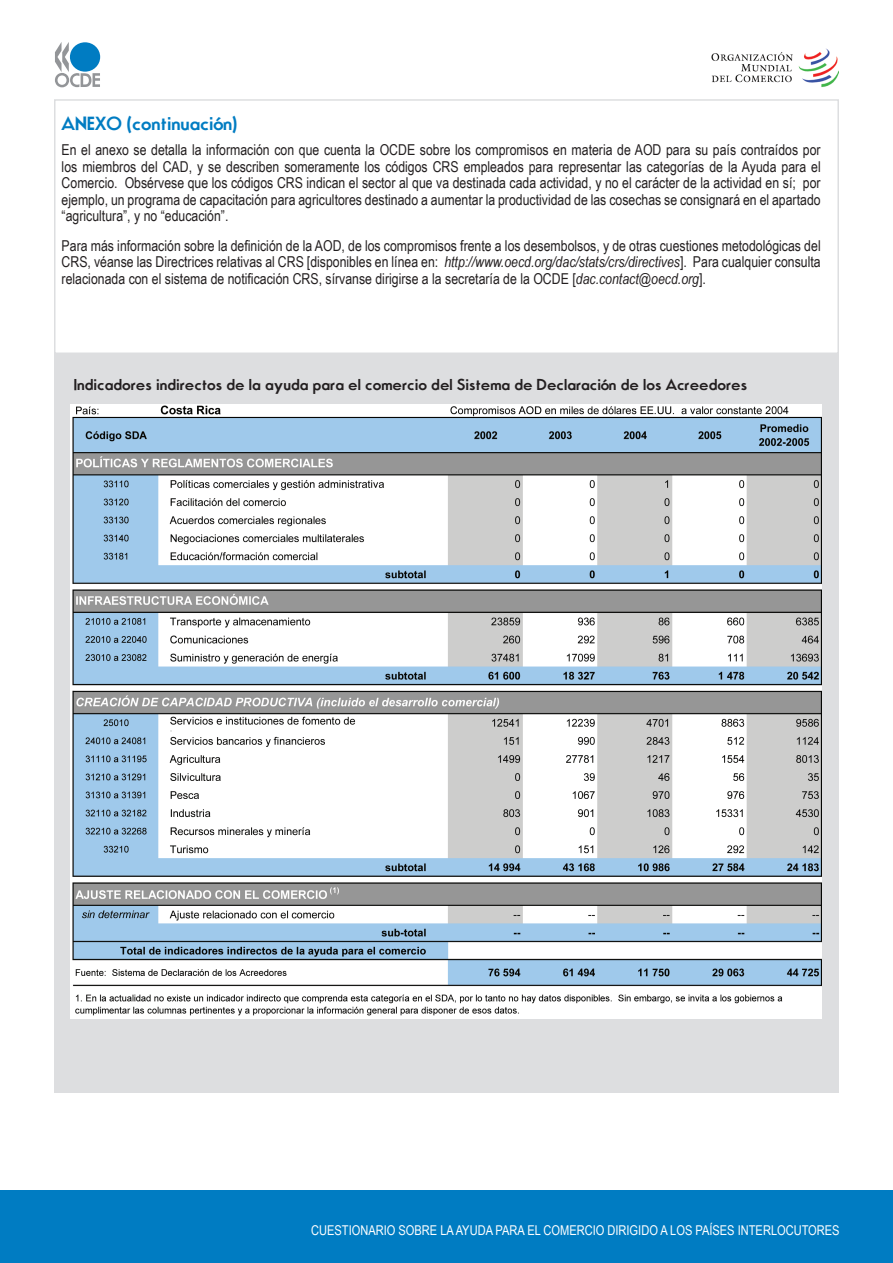
<style>
.page{position:relative;width:893px;height:1263px;background:#fff}
.page>*{position:absolute;margin:0;border:0;box-sizing:border-box;transform-origin:0 0}
.body_copy{font:700 18px "Movement";color:#007cc2}
.body_copy-2{font:15px/16.5px "Arial Narrow";color:#231f20;text-align:justify}
.blue_subheads{font:700 15px "Movement";color:#231f20}
.t1{font:13.5px "Arial Narrow";color:#fff}
.s1{font-style:italic}
</style>
<div class="page">
<div style="left:54px;top:354px;width:785px;height:739px;background:#dddee0"></div>
<img style="left:71px;top:404px;width:750px;height:615px">
<div style="left:54px;top:99px;width:785px;height:255px;border:2px solid #dddee0"></div>
<svg style="left:55px;top:42px;width:45px;height:45px"></svg>
<div style="left:70px;top:42px;width:30px;height:30px;background:#007cc2;border-radius:50%"></div>
<div style="left:0;top:1191px;width:893px;height:72px;background:#007cc2"></div>
<img style="left:711px;top:48px;width:128px;height:39px">
<p class="body_copy" style="left:62px;top:112px;width:177px">ANEXO (continuación)</p>
<p class="body_copy-2" style="left:62px;top:141px;width:761px">En el anexo se detalla la información con que cuenta la OCDE sobre los compromisos en materia de AOD para su país contraídos por los miembros del CAD, y se describen someramente los códigos CRS empleados para representar las categorías de la Ayuda para el Comercio. Obsérvese que los códigos CRS indican el sector al que va destinada cada actividad, y no el carácter de la actividad en sí; por ejemplo, un programa de capacitación para agricultores destinado a aumentar la productividad de las cosechas se consignará en el apartado “agricultura”, y no “educación”.</p>
<p class="body_copy-2" style="left:62px;top:236px;width:761px">Para más información sobre la definición de la AOD, de los compromisos frente a los desembolsos, y de otras cuestiones metodológicas del CRS, véanse las Directrices relativas al CRS [disponibles en línea en: <span class="s1">http://www.oecd.org/dac/stats/crs/directives</span>]. Para cualquier consulta relacionada con el sistema de notificación CRS, sírvanse dirigirse a la secretaría de la OCDE [<span class="s1">dac.contact@oecd.org</span>].</p>
<p class="blue_subheads" style="left:74px;top:375px;width:675px">Indicadores indirectos de la ayuda para el comercio del Sistema de Declaración de los Acreedores</p>
<p class="t1" style="left:311px;top:1220px;width:530px">CUESTIONARIO SOBRE LA AYUDA PARA EL COMERCIO DIRIGIDO A LOS PAÍSES INTERLOCUTORES</p>
</div>
